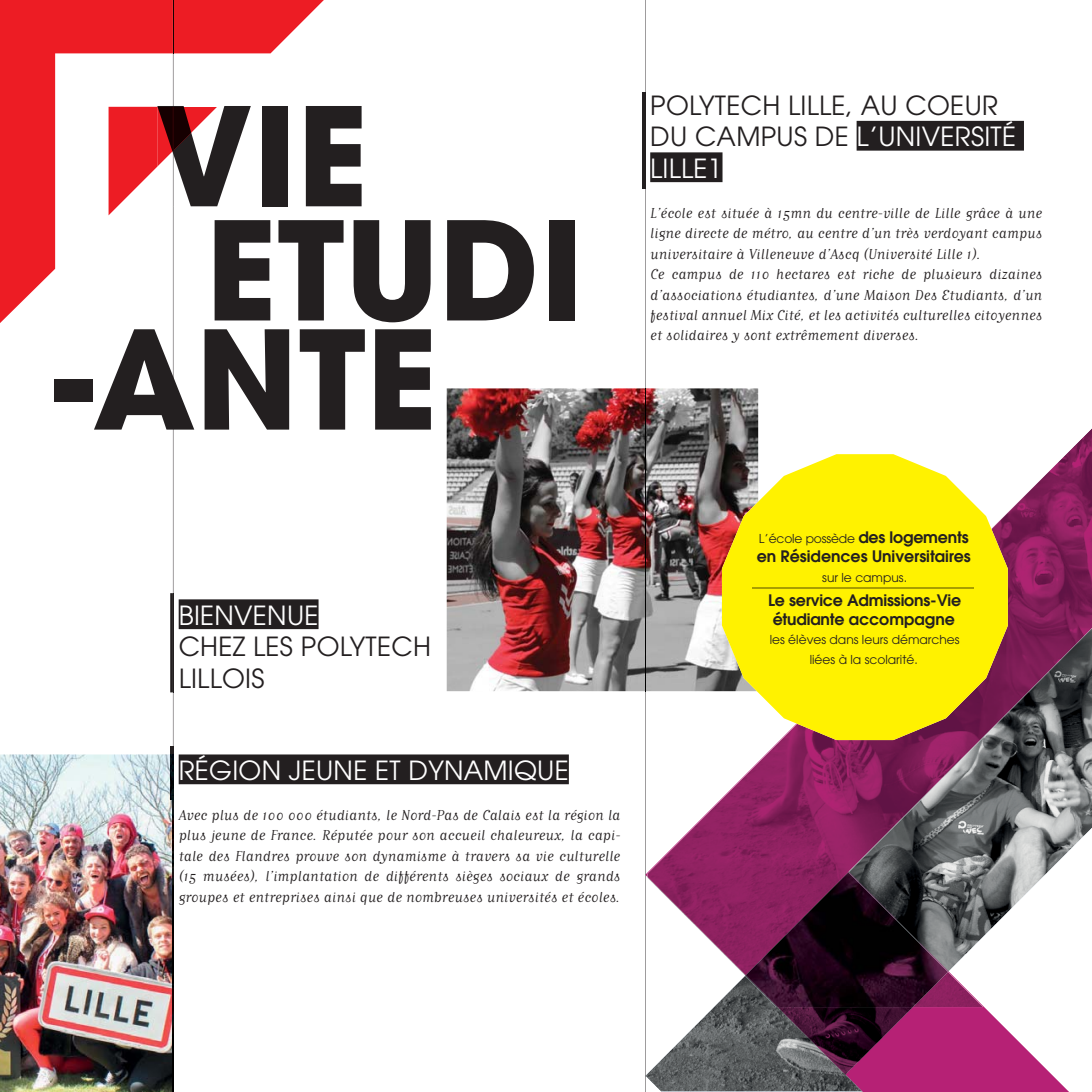
<style>
.page{position:relative;width:1092px;height:1092px;background:#fff}
.page>*{position:absolute;margin:0;border:0;box-sizing:border-box;transform-origin:0 0}
.t1{font:700 135.45px "Avant Garde";color:#231f20}
.t2{font:26.25px/31.5px "Avant Garde";letter-spacing:.01em;color:#231f20}
.t3{font:26.25px "Avant Garde";letter-spacing:.01em;color:#fff}
.t4{font:16.97px/20.3px "Matrix Script";color:#231f20;text-align:justify}
.t5{font:600 15.75px/19.2px "Avant Garde";color:#231f20}
.t6{font:12.25px/19.2px "Avant Garde";color:#231f20;text-align:center}
.s1{color:#160001}
.s2{color:#fff}
.s3{font-weight:600;font-size:15.75px}
</style>
<div class="page">
<img style="left:446px;top:388px;width:312px;height:303px">
<img style="left:646px;top:627px;width:131px;height:464px">
<hr style="left:645px;top:874px;width:1px;height:201px;background:#231f20">
<hr style="left:645px;top:691px;width:1px;height:183px;background:#231f20">
<hr style="left:645px;top:0;width:1px;height:388px;background:#231f20">
<img style="left:645px;top:388px;width:1px;height:303px">
<svg style="left:645px;top:1075px;width:1px;height:16px"></svg>
<img style="left:0;top:754px;width:174px;height:337px">
<svg style="left:642px;top:92px;width:3px;height:96px"></svg>
<svg style="left:948px;top:1006px;width:120px;height:85px"></svg>
<img style="left:777px;top:1006px;width:171px;height:85px">
<img style="left:647px;top:426px;width:444px;height:580px">
<img style="left:745px;top:871px;width:202px;height:135px">
<hr style="left:173px;top:692px;width:1px;height:54px;background:#231f20">
<hr style="left:173px;top:206px;width:1px;height:387px;background:#231f20">
<svg style="left:722px;top:454px;width:285px;height:286px;background:#f0df21"></svg>
<div style="left:179px;top:599px;width:139px;height:30px;background:#231f20"></div>
<svg style="left:170px;top:593px;width:3px;height:99px"></svg>
<hr style="left:173px;top:593px;width:1px;height:99px;background:#231f20">
<img style="left:170px;top:754px;width:4px;height:45px">
<svg style="left:170px;top:746px;width:4px;height:8px"></svg>
<svg style="left:0;top:0;width:324px;height:324px"></svg>
<hr style="left:173px;top:0;width:1px;height:53px;background:#160001">
<svg style="left:108px;top:106px;width:109px;height:109px"></svg>
<hr style="left:173px;top:107px;width:1px;height:44px;background:#160001">
<div style="left:179px;top:754px;width:390px;height:30px;background:#231f20"></div>
<div style="left:856px;top:121px;width:167px;height:30px;background:#231f20"></div>
<div style="left:650px;top:152px;width:72px;height:30px;background:#231f20"></div>
<hr style="left:752px;top:586px;width:221px;height:2px;background:#a99e00">
<h1 class="t1" style="left:155px;top:106px;width:215px"><span class="s1">V</span>IE</h1>
<h1 class="t1" style="left:205px;top:220px;width:380px">ETUDI</h1>
<h1 class="t1" style="left:55px;top:329px;width:384px">-ANTE</h1>
<h2 class="t2" style="left:650px;top:92px;width:367px">POLYTECH LILLE, AU COEUR<br>DU CAMPUS DE <span class="s2">L’UNIVERSITÉ<br>LILLE1</span></h2>
<p class="t4" style="left:650px;top:202px;width:393px;text-align:left">L’école est située à 15mn du centre-ville de Lille grâce à une ligne directe de métro, au centre d’un très verdoyant campus universitaire à Villeneuve d’Ascq (Université Lille 1).<br>Ce campus de 110 hectares est riche de plusieurs dizaines d’associations étudiantes, d’une Maison Des Etudiants, d’un festival annuel Mix Cité, et les activités culturelles citoyennes et solidaires y sont extrêmement diverses.</p>
<h2 class="t3" style="left:179px;top:605px;width:141px">BIENVENUE</h2>
<h2 class="t2" style="left:179px;top:633px;width:254px">CHEZ LES POLYTECH<br>LILLOIS</h2>
<h2 class="t3" style="left:179px;top:760px;width:391px">RÉGION JEUNE ET DYNAMIQUE</h2>
<p class="t4" style="left:179px;top:804px;width:443px">Avec plus de 100 000 étudiants, le Nord-Pas de Calais est la région la plus jeune de France. Réputée pour son accueil chaleureux, la capi&shy;tale des Flandres prouve son dynamisme à travers sa vie culturelle (15 musées), l’implantation de différents sièges sociaux de grands groupes et entreprises ainsi que de nombreuses universités et écoles.</p>
<p class="t6" style="left:758px;top:530px;width:211px">L’école possède <span class="s3">des logements</span></p>
<p class="t5" style="left:756px;top:548px;width:216px">en Résidences Universitaires</p>
<p class="t6" style="left:822px;top:568px;width:86px">sur le campus.</p>
<p class="t5" style="left:768px;top:592px;width:194px">Le service Admissions-Vie étudiante accompagne</p>
<p class="t6" style="left:769px;top:631px;width:191px">les élèves dans leurs démarches liées à la scolarité.</p>
</div>
